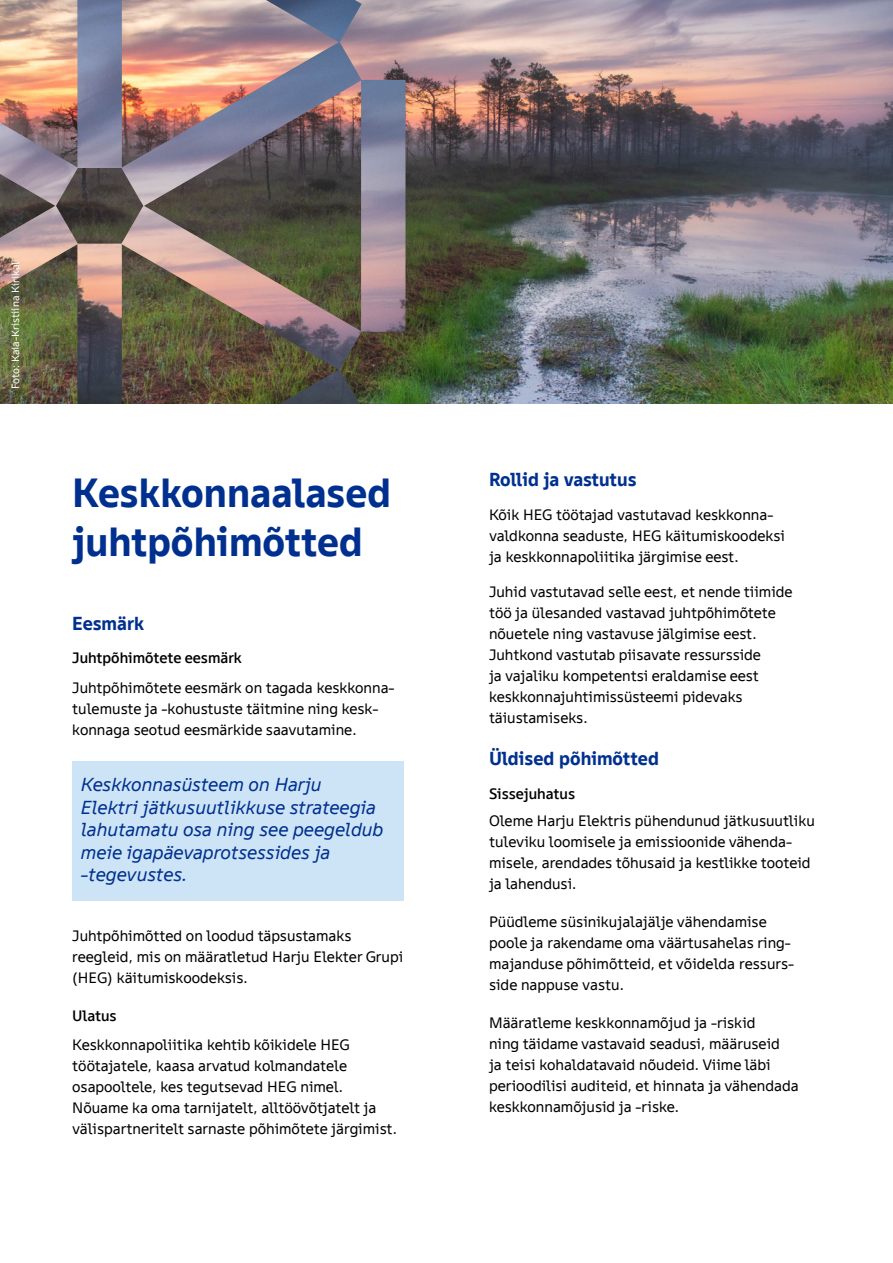
<style>
.page{position:relative;width:893px;height:1263px;background:#fff}
.page>*{position:absolute;margin:0;border:0;box-sizing:border-box;transform-origin:0 0}
.suur_pealkiri{font:40.5px/48.6px "TT Fellows Dm Bd";color:#00308f}
.tekstiväljavõte{font:italic 18.75px/22.5px "TT Fellows";color:#00308f}
.alapealkiri_1{font:18.75px "TT Fellows Dm Bd";color:#00308f}
.tekst{font:18.75px "TT Fellows Dm Bd";color:#00308f}
.tekst-2{font:15px/21px "TT Fellows";color:#000}
.alapealkiri_2{font:500 15px "TT Fellows";color:#000}
.tekst-3{font:10.5px "TT Fellows";color:#fff}
.s1{font-weight:500}
</style>
<div class="page">
<img style="left:405px;top:0;width:488px;height:404px">
<img style="left:0;top:0;width:405px;height:404px">
<div style="left:72px;top:762px;width:332px;height:139px;background:#cde4f6"></div>
<p class="tekst-3" style="left:10px;top:389px;width:129px;rotate:-90deg">Foto: Kaia-Kristiina Kirikal</p>
<p class="suur_pealkiri" style="left:72px;top:468px;width:320px">Keskkonnaalased juhtpõhimõtted</p>
<p class="alapealkiri_1" style="left:72px;top:612px;width:73px">Eesmärk</p>
<p class="alapealkiri_2" style="left:72px;top:649px;width:171px">Juhtpõhimõtete eesmärk</p>
<p class="tekst-2" style="left:72px;top:677px;width:324px">Juhtpõhimõtete eesmärk on tagada keskkonna&shy;tulemuste ja -kohustuste täitmine ning kesk&shy;konnaga seotud eesmärkide saavutamine.</p>
<p class="tekstiväljavõte" style="left:81px;top:773px;width:304px">Keskkonnasüsteem on Harju<br>Elektri jätkusuutlikkuse strateegia lahutamatu osa ning see peegeldub meie igapäevaprotsessides ja -tegevustes.</p>
<p class="tekst-2" style="left:72px;top:925px;width:332px">Juhtpõhimõtted on loodud täpsustamaks reegleid, mis on määratletud Harju Elekter Grupi (HEG) käitumiskoodeksis.</p>
<p class="alapealkiri_2" style="left:72px;top:1006px;width:46px">Ulatus</p>
<p class="tekst-2" style="left:72px;top:1034px;width:326px">Keskkonnapoliitika kehtib kõikidele HEG töötajatele, kaasa arvatud kolmandatele osapooltele, kes tegutsevad HEG nimel.<br>Nõuame ka oma tarnijatelt, alltöövõtjatelt ja välispartneritelt sarnaste põhimõtete järgimist.</p>
<p class="alapealkiri_1" style="left:489px;top:468px;width:149px">Rollid ja vastutus</p>
<p class="tekst-2" style="left:489px;top:504px;width:297px">Kõik HEG töötajad vastutavad keskkonna&shy;valdkonna seaduste, HEG käitumiskoodeksi ja keskkonnapoliitika järgimise eest.</p>
<p class="tekst-2" style="left:489px;top:581px;width:305px">Juhid vastutavad selle eest, et nende tiimide töö ja ülesanded vastavad juhtpõhimõtete nõuetele ning vastavuse jälgimise eest.<br>Juhtkond vastutab piisavate ressursside<br>ja vajaliku kompetentsi eraldamise eest keskkonnajuhtimissüsteemi pidevaks täiustamiseks.</p>
<p class="tekst" style="left:489px;top:747px;width:171px">Üldised põhimõtted</p>
<p class="tekst-2" style="left:489px;top:780px;width:327px;line-height:26.5px"><span class="s1">Sissejuhatus<br></span>Oleme Harju Elektris pühendunud jätkusuutliku</p>
<p class="tekst-2" style="left:489px;top:831px;width:323px">tuleviku loomisele ja emissioonide vähenda&shy;misele, arendades tõhusaid ja kestlikke tooteid ja lahendusi.</p>
<p class="tekst-2" style="left:489px;top:911px;width:307px">Püüdleme süsinikujalajälje vähendamise poole ja rakendame oma väärtusahelas ring&shy;majanduse põhimõtteid, et võidelda ressurs&shy;side nappuse vastu.</p>
<p class="tekst-2" style="left:489px;top:1012px;width:311px">Määratleme keskkonnamõjud ja -riskid<br>ning täidame vastavaid seadusi, määruseid<br>ja teisi kohaldatavaid nõudeid. Viime läbi perioodilisi auditeid, et hinnata ja vähendada keskkonnamõjusid ja -riske.</p>
</div>
